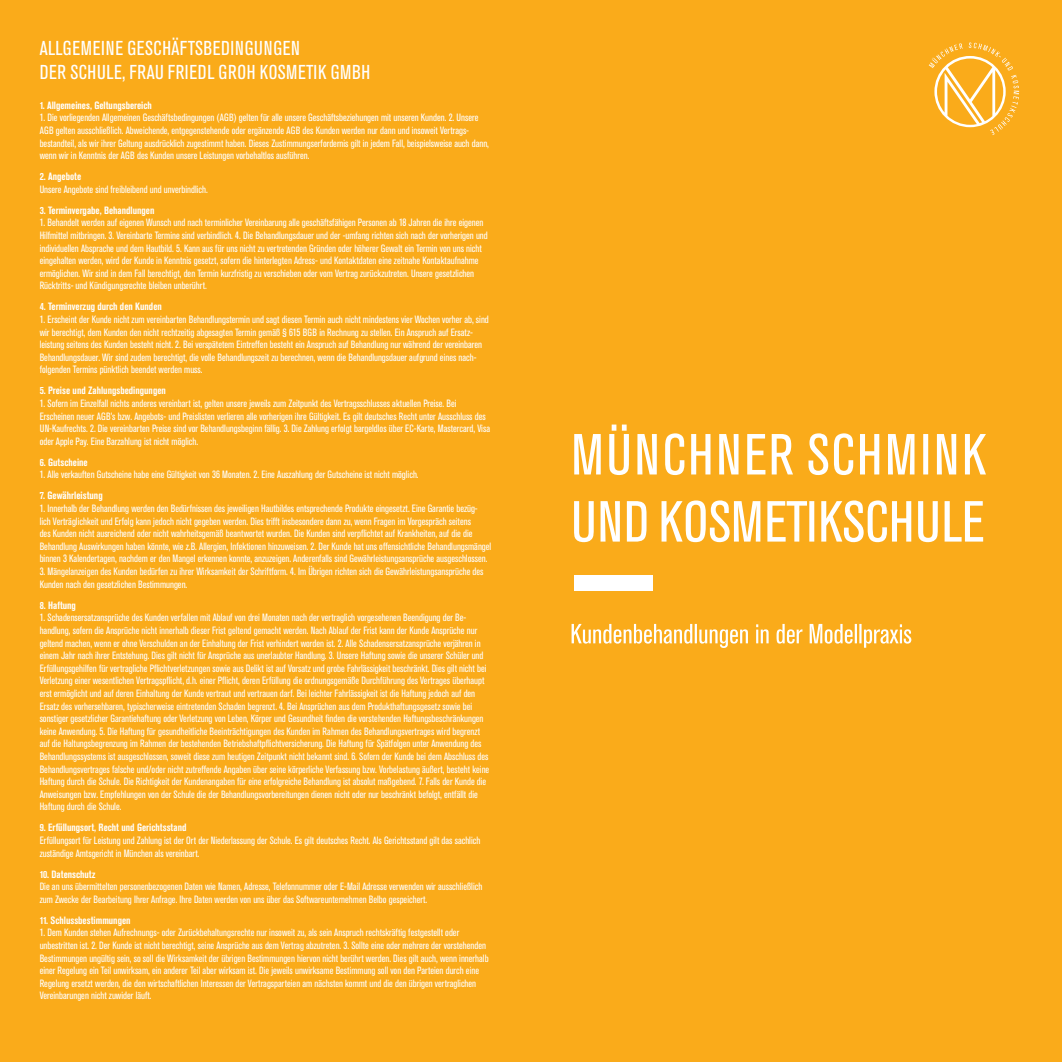
<style>
.page{position:relative;width:1062px;height:1062px;background:#faab1a}
.page>*{position:absolute;margin:0;border:0;box-sizing:border-box;transform-origin:0 0}
.t1{font:condensed 19.95px "Akzidenz Grotesk Std";letter-spacing:.02em;color:#fff}
.t2{font:condensed 10.5px/12.6px "Akzidenz Grotesk Std";color:#fff}
.t3{font:700 condensed 10.5px "Akzidenz Grotesk Std";color:#fff}
</style>
<div class="page">
<svg style="left:928px;top:42px;width:91px;height:93px"></svg>
<div style="left:574px;top:575px;width:78px;height:16px;background:#fff"></div>
<svg style="left:574px;top:500px;width:409px;height:42px"></svg>
<svg style="left:574px;top:424px;width:412px;height:51px"></svg>
<svg style="left:571px;top:624px;width:340px;height:24px"></svg>
<p class="t1" style="left:40px;top:37px;width:262px">ALLGEMEINE GESCHÄFTSBEDINGUNGEN</p>
<p class="t1" style="left:40px;top:60px;width:332px">DER SCHULE, FRAU FRIEDL GROH KOSMETIK GMBH</p>
<p class="t3" style="left:40px;top:99px;width:114px">1. Allgemeines, Geltungsbereich</p>
<p class="t2" style="left:40px;top:112px;width:451px">1. Die vorliegenden Allgemeinen Geschäftsbedingungen (AGB) gelten für alle unsere Geschäftsbeziehungen mit unseren Kunden. 2. Unsere AGB gelten ausschließlich. Abweichende, entgegenstehende oder ergänzende AGB des Kunden werden nur dann und insoweit Vertrags&shy;bestandteil, als wir ihrer Geltung ausdrücklich zugestimmt haben. Dieses Zustimmungserfordernis gilt in jedem Fall, beispielsweise auch dann, wenn wir in Kenntnis der AGB des Kunden unsere Leistungen vorbehaltlos ausführen.</p>
<p class="t3" style="left:40px;top:170px;width:43px">2. Angebote</p>
<p class="t2" style="left:40px;top:183px;width:170px">Unsere Angebote sind freibleibend und unverbindlich.</p>
<p class="t3" style="left:40px;top:204px;width:116px">3. Terminvergabe, Behandlungen</p>
<p class="t2" style="left:40px;top:217px;width:449px">1. Behandelt werden auf eigenen Wunsch und nach terminlicher Vereinbarung alle geschäftsfähigen Personen ab 18 Jahren die ihre eigenen Hilfmittel mitbringen. 3. Vereinbarte Termine sind verbindlich. 4. Die Behandlungsdauer und der -umfang richten sich nach der vorherigen und individuellen Absprache und dem Hautbild. 5. Kann aus für uns nicht zu vertretenden Gründen oder höherer Gewalt ein Termin von uns nicht eingehalten werden, wird der Kunde in Kenntnis gesetzt, sofern die hinterlegten Adress- und Kontaktdaten eine zeitnahe Kontaktaufnahme ermöglichen. Wir sind in dem Fall berechtigt, den Termin kurzfristig zu verschieben oder vom Vertrag zurückzutreten. Unsere gesetzlichen Rücktritts- und Kündigungsrechte bleiben unberührt.</p>
<p class="t3" style="left:40px;top:301px;width:124px">4. Terminverzug durch den Kunden</p>
<p class="t2" style="left:40px;top:313px;width:451px">1. Erscheint der Kunde nicht zum vereinbarten Behandlungstermin und sagt diesen Termin auch nicht mindestens vier Wochen vorher ab, sind wir berechtigt, dem Kunden den nicht rechtzeitig abgesagten Termin gemäß § 615 BGB in Rechnung zu stellen. Ein Anspruch auf Ersatz&shy;leistung seitens des Kunden besteht nicht. 2. Bei verspätetem Eintreffen besteht ein Anspruch auf Behandlung nur während der vereinbaren Behandlungsdauer. Wir sind zudem berechtigt, die volle Behandlungszeit zu berechnen, wenn die Behandlungsdauer aufgrund eines nach&shy;folgenden Termins pünktlich beendet werden muss.</p>
<p class="t3" style="left:40px;top:385px;width:128px">5. Preise und Zahlungsbedingungen</p>
<p class="t2" style="left:40px;top:397px;width:452px">1. Sofern im Einzelfall nichts anderes vereinbart ist, gelten unsere jeweils zum Zeitpunkt des Vertragsschlusses aktuellen Preise. Bei Erscheinen neuer AGB’s bzw. Angebots- und Preislisten verlieren alle vorherigen ihre Gültigkeit. Es gilt deutsches Recht unter Ausschluss des UN-Kaufrechts. 2. Die vereinbarten Preise sind vor Behandlungsbeginn fällig. 3. Die Zahlung erfolgt bargeldlos über EC-Karte, Mastercard, Visa oder Apple Pay. Eine Barzahlung ist nicht möglich.</p>
<p class="t3" style="left:40px;top:456px;width:50px">6. Gutscheine</p>
<p class="t2" style="left:40px;top:469px;width:380px">1. Alle verkauften Gutscheine habe eine Gültigkeit von 36 Monaten. 2. Eine Auszahlung der Gutscheine ist nicht möglich.</p>
<p class="t3" style="left:40px;top:490px;width:64px">7. Gewährleistung</p>
<p class="t2" style="left:40px;top:502px;width:453px">1. Innerhalb der Behandlung werden den Bedürfnissen des jeweiligen Hautbildes entsprechende Produkte eingesetzt. Eine Garantie bezüg&shy;lich Verträglichkeit und Erfolg kann jedoch nicht gegeben werden. Dies trifft insbesondere dann zu, wenn Fragen im Vorgespräch seitens<br>des Kunden nicht ausreichend oder nicht wahrheitsgemäß beantwortet wurden. Die Kunden sind verpflichtet auf Krankheiten, auf die die Behandlung Auswirkungen haben könnte, wie z.B. Allergien, Infektionen hinzuweisen. 2. Der Kunde hat uns offensichtliche Behandlungsmängel binnen 3 Kalendertagen, nachdem er den Mangel erkennen konnte, anzuzeigen. Anderenfalls sind Gewährleistungsansprüche ausgeschlossen.</p>
<p class="t2" style="left:40px;top:565px;width:445px">3. Mängelanzeigen des Kunden bedürfen zu ihrer Wirksamkeit der Schriftform. 4. Im Übrigen richten sich die Gewährleistungsansprüche des<br>Kunden nach den gesetzlichen Bestimmungen.</p>
<p class="t3" style="left:40px;top:599px;width:38px">8. Haftung</p>
<p class="t2" style="left:40px;top:611px;width:451px">1. Schadensersatzansprüche des Kunden verfallen mit Ablauf von drei Monaten nach der vertraglich vorgesehenen Beendigung der Be&shy;handlung, sofern die Ansprüche nicht innerhalb dieser Frist geltend gemacht werden. Nach Ablauf der Frist kann der Kunde Ansprüche nur geltend machen, wenn er ohne Verschulden an der Einhaltung der Frist verhindert worden ist. 2. Alle Schadensersatzansprüche verjähren in einem Jahr nach ihrer Entstehung. Dies gilt nicht für Ansprüche aus unerlaubter Handlung. 3. Unsere Haftung sowie die unserer Schüler und Erfüllungsgehilfen für vertragliche Pflichtverletzungen sowie aus Delikt ist auf Vorsatz und grobe Fahrlässigkeit beschränkt. Dies gilt nicht bei Verletzung einer wesentlichen Vertragspflicht, d.h. einer Pflicht, deren Erfüllung die ordnungsgemäße Durchführung des Vertrages überhaupt erst ermöglicht und auf deren Einhaltung der Kunde vertraut und vertrauen darf. Bei leichter Fahrlässigkeit ist die Haftung jedoch auf den Ersatz des vorhersehbaren, typischerweise eintretenden Schaden begrenzt. 4. Bei Ansprüchen aus dem Produkthaftungsgesetz sowie bei sonstiger gesetzlicher Garantiehaftung oder Verletzung von Leben, Körper und Gesundheit finden die vorstehenden Haftungsbeschränkungen keine Anwendung. 5. Die Haftung für gesundheitliche Beeinträchtigungen des Kunden im Rahmen des Behandlungsvertrages wird begrenzt auf die Haltungsbegrenzung im Rahmen der bestehenden Betriebshaftpflichtversicherung. Die Haftung für Spätfolgen unter Anwendung des Behandlungssystems ist ausgeschlossen, soweit diese zum heutigen Zeitpunkt nicht bekannt sind. 6. Sofern der Kunde bei dem Abschluss des Behandlungsvertrages falsche und/oder nicht zutreffende Angaben über seine körperliche Verfassung bzw. Vorbelastung äußert, besteht keine Haftung durch die Schule. Die Richtigkeit der Kundenangaben für eine erfolgreiche Behandlung ist absolut maßgebend. 7. Falls der Kunde die Anweisungen bzw. Empfehlungen von der Schule die der Behandlungsvorbereitungen dienen nicht oder nur beschränkt befolgt, entfällt die Haftung durch die Schule.</p>
<p class="t3" style="left:40px;top:821px;width:148px">9. Erfüllungsort, Recht und Gerichtsstand</p>
<p class="t2" style="left:40px;top:834px;width:442px">Erfüllungsort für Leistung und Zahlung ist der Ort der Niederlassung der Schule. Es gilt deutsches Recht. Als Gerichtsstand gilt das sachlich zuständige Amtsgericht in München als vereinbart.</p>
<p class="t3" style="left:40px;top:868px;width:57px">10. Datenschutz</p>
<p class="t2" style="left:40px;top:880px;width:444px">Die an uns übermittelten personenbezogenen Daten wie Namen, Adresse, Telefonnummer oder E-Mail Adresse verwenden wir ausschließlich zum Zwecke der Bearbeitung Ihrer Anfrage. Ihre Daten werden von uns über das Softwareunternehmen Belbo gespeichert.</p>
<p class="t3" style="left:40px;top:914px;width:92px">11. Schlussbestimmungen</p>
<p class="t2" style="left:40px;top:926px;width:450px">1. Dem Kunden stehen Aufrechnungs- oder Zurückbehaltungsrechte nur insoweit zu, als sein Anspruch rechtskräftig festgestellt oder unbestritten ist. 2. Der Kunde ist nicht berechtigt, seine Ansprüche aus dem Vertrag abzutreten. 3. Sollte eine oder mehrere der vorstehenden Bestimmungen ungültig sein, so soll die Wirksamkeit der übrigen Bestimmungen hiervon nicht berührt werden. Dies gilt auch, wenn innerhalb einer Regelung ein Teil unwirksam, ein anderer Teil aber wirksam ist. Die jeweils unwirksame Bestimmung soll von den Parteien durch eine Regelung ersetzt werden, die den wirtschaftlichen Interessen der Vertragsparteien am nächsten kommt und die den übrigen vertraglichen Vereinbarungen nicht zuwider läuft.</p>
</div>
